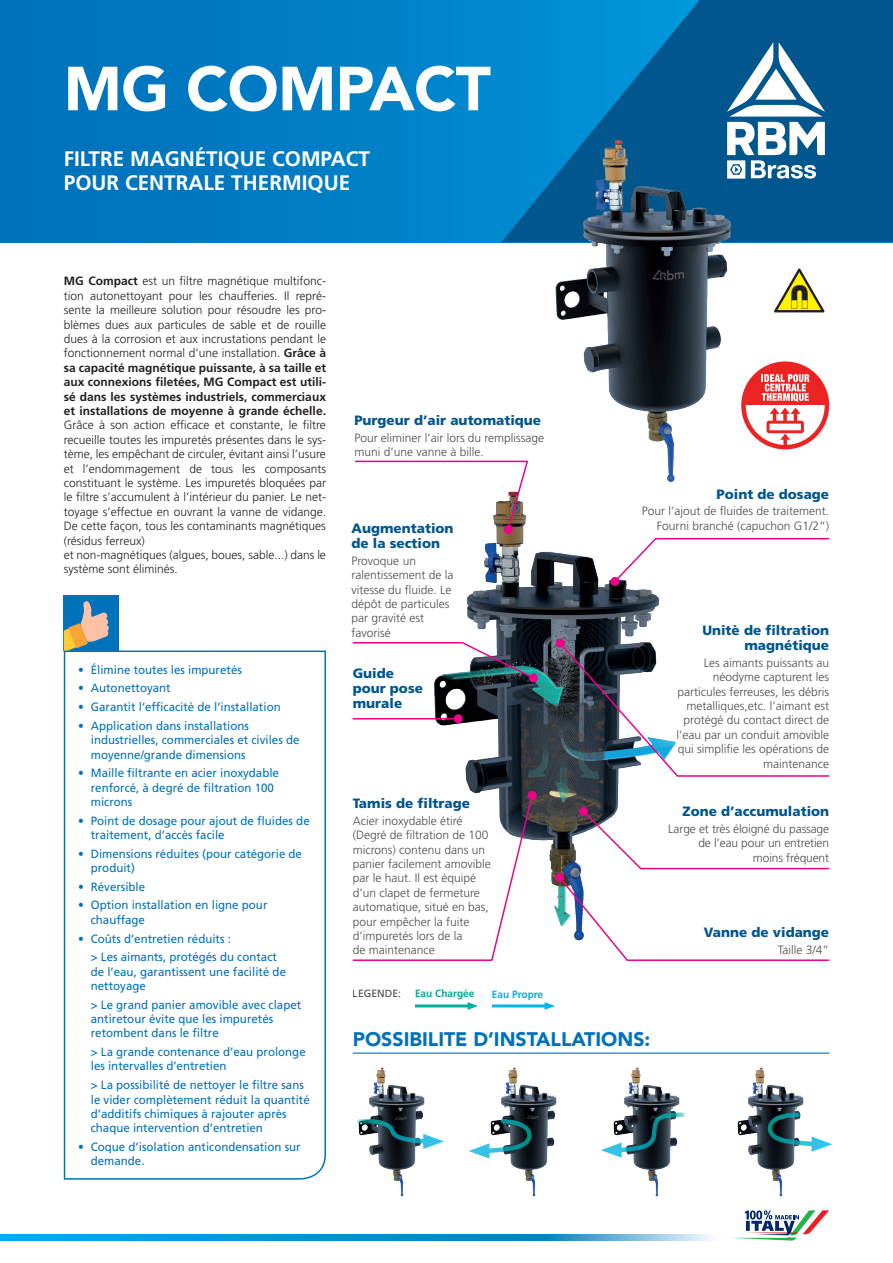
<style>
.page{position:relative;width:893px;height:1263px;background:#fff}
.page>*{position:absolute;margin:0;border:0;box-sizing:border-box;transform-origin:0 0}
.Titoli_pagine{font:900 61.5px "Avenir LT Pro";letter-spacing:-.01em;color:#fff}
.sottotitoli{font:700 21px "Frutiger LT Std";color:#fff}
.Titoletti_paragrafi{font:900 19.5px "Avenir LT Pro";color:#0072bc}
.titoli_diciture_imma{font:900 13.5px/15px "Frutiger LT Std";color:#01568d;text-align:right}
.Titoli_diciture_imma{font:900 13.5px/15px "Frutiger LT Std";color:#01568d}
.Testo_base_paragrafi{font:300 12px/14.4px "Frutiger LT Std";color:#231f20;text-align:justify}
.testo_elenchi_box_bl{font:12px/14.4px "Frutiger LT Std";color:#0072bc;scale:.96 1}
.diciture_specifiche{font:300 12px/14.4px "Frutiger LT Std";color:#4b4c4d}
.t1{font:700 10.5px "Frutiger LT Std";color:#00a895;scale:.96 1}
.t2{font:700 10.5px "Frutiger LT Std";color:#00aeef;scale:.96 1}
.t3{font:10.5px "Frutiger LT Std";color:#4b4c4d}
.s1{font-weight:700}
</style>
<div class="page">
<div style="left:0;top:0;width:893px;height:242px;background:linear-gradient(to bottom,#007bc3,#007bc3)"></div>
<svg style="left:501px;top:0;width:392px;height:242px;background:#006ca8"></svg>
<svg style="left:63px;top:650px;width:263px;height:530px"></svg>
<div style="left:64px;top:595px;width:55px;height:55px;background:#0072bc"></div>
<svg style="left:64px;top:601px;width:45px;height:49px"></svg>
<svg style="left:774px;top:268px;width:51px;height:44px"></svg>
<img style="left:406px;top:531px;width:254px;height:386px">
<img style="left:528px;top:128px;width:241px;height:354px">
<hr style="left:353px;top:1052px;width:476px;height:2px;background:#0072bc">
<img style="left:369px;top:1067px;width:56px;height:130px">
<svg style="left:357px;top:1117px;width:87px;height:32px"></svg>
<img style="left:624px;top:1067px;width:56px;height:130px">
<svg style="left:601px;top:1110px;width:84px;height:48px"></svg>
<img style="left:488px;top:1067px;width:69px;height:130px">
<svg style="left:469px;top:1117px;width:65px;height:41px"></svg>
<img style="left:737px;top:1067px;width:67px;height:130px">
<svg style="left:765px;top:1110px;width:67px;height:42px"></svg>
<svg style="left:613px;top:537px;width:217px;height:46px"></svg>
<div style="left:610px;top:577px;width:9px;height:9px;background:#ed028c;border-radius:50%"></div>
<svg style="left:558px;top:641px;width:272px;height:136px"></svg>
<div style="left:556px;top:639px;width:9px;height:9px;background:#ed028c;border-radius:50%"></div>
<svg style="left:579px;top:807px;width:9px;height:9px"></svg>
<svg style="left:558px;top:809px;width:272px;height:152px"></svg>
<div style="left:555px;top:873px;width:9px;height:9px;background:#ed028c;border-radius:50%"></div>
<svg style="left:352px;top:641px;width:183px;height:39px"></svg>
<div style="left:529px;top:673px;width:9px;height:9px;background:#ed028c;border-radius:50%"></div>
<svg style="left:352px;top:794px;width:182px;height:167px"></svg>
<div style="left:528px;top:791px;width:9px;height:9px;background:#ed028c;border-radius:50%"></div>
<hr style="left:353px;top:718px;width:105px;height:1px;background:#ed028c">
<div style="left:454px;top:714px;width:9px;height:9px;background:#ed028c;border-radius:50%"></div>
<svg style="left:355px;top:460px;width:174px;height:71px"></svg>
<div style="left:504px;top:525px;width:9px;height:9px;background:#ed028c;border-radius:50%"></div>
<hr style="left:415px;top:1004px;width:55px;height:3px;background:#00ae9c">
<svg style="left:468px;top:1002px;width:10px;height:8px"></svg>
<hr style="left:492px;top:1004px;width:55px;height:3px;background:#00b6f0">
<svg style="left:545px;top:1002px;width:10px;height:8px"></svg>
<svg style="left:0;top:1234px;width:712px;height:7px;background:#1c9edb"></svg>
<svg style="left:732px;top:1210px;width:97px;height:31px"></svg>
<svg style="left:727px;top:42px;width:98px;height:137px"></svg>
<svg style="left:743px;top:364px;width:84px;height:41px;fill:#ec2323"></svg>
<div style="left:741px;top:361px;width:88px;height:88px;border:5px solid #ec2323;border-radius:50%"></div>
<svg style="left:762px;top:374px;width:47px;height:28px"></svg>
<svg style="left:783px;top:440px;width:4px;height:7px"></svg>
<svg style="left:780px;top:433px;width:10px;height:7px"></svg>
<div style="left:766px;top:421px;width:38px;height:12px;border:3px solid #ec2323"></div>
<svg style="left:770px;top:408px;width:30px;height:13px"></svg>
<p class="Titoli_pagine" style="left:64px;top:52px;width:429px">MG COMPACT</p>
<p class="sottotitoli" style="left:64px;top:146px;width:308px">FILTRE MAGNÉTIQUE COMPACT</p>
<p class="sottotitoli" style="left:64px;top:170px;width:288px">POUR CENTRALE THERMIQUE</p>
<p class="Testo_base_paragrafi" style="left:64px;top:274px;width:264px"><span class="s1">MG Compact</span> est un filtre magnétique multifonc&shy;tion autonettoyant pour les chaufferies. Il repré&shy;sente la meilleure solution pour résoudre les pro&shy;blèmes dues aux particules de sable et de rouille dues à la corrosion et aux incrustations pendant le fonctionnement normal d’une installation. <span class="s1">Grâce à sa capacité magnétique puissante, à sa taille et aux connexions filetées, MG Compact est utili&shy;sé dans les systèmes industriels, commerciaux et installations de moyenne à grande échelle.<br></span>Grâce à son action efficace et constante, le filtre recueille toutes les impuretés présentes dans le sys&shy;tème, les empêchant de circuler, évitant ainsi l’usure et l’endommagement de tous les composants constituant le système. Les impuretés bloquées par le filtre s’accumulent à l’intérieur du panier. Le net&shy;toyage s’effectue en ouvrant la vanne de vidange.<br>De cette façon, tous les contaminants magnétiques (résidus ferreux)</p>
<p class="Testo_base_paragrafi" style="left:64px;top:548px;width:264px">et non-magnétiques (algues, boues, sable...) dans le système sont éliminés.</p>
<p class="testo_elenchi_box_bl" style="left:78px;top:662px;width:172px">• Élimine toutes les impuretés</p>
<p class="testo_elenchi_box_bl" style="left:78px;top:681px;width:98px">• Autonettoyant</p>
<p class="testo_elenchi_box_bl" style="left:78px;top:700px;width:213px">• Garantit l’efficacité de l’installation</p>
<p class="testo_elenchi_box_bl" style="left:91px;top:718px;width:219px;text-indent:-13px">• Application dans installations industrielles, commerciales et civiles de moyenne/grande dimensions</p>
<p class="testo_elenchi_box_bl" style="left:91px;top:766px;width:198px;text-indent:-13px">• Maille filtrante en acier inoxydable renforcé, à degré de filtration 100 microns</p>
<p class="testo_elenchi_box_bl" style="left:91px;top:813px;width:230px;text-indent:-13px">• Point de dosage pour ajout de fluides de traitement, d’accès facile</p>
<p class="testo_elenchi_box_bl" style="left:91px;top:846px;width:222px;text-indent:-13px">• Dimensions réduites (pour catégorie de produit)</p>
<p class="testo_elenchi_box_bl" style="left:78px;top:879px;width:71px">• Réversible</p>
<p class="testo_elenchi_box_bl" style="left:91px;top:898px;width:186px;text-indent:-13px">• Option installation en ligne pour chauffage</p>
<p class="testo_elenchi_box_bl" style="left:78px;top:931px;width:161px">• Coûts d’entretien réduits :</p>
<p class="testo_elenchi_box_bl" style="left:91px;top:950px;width:205px">&gt; Les aimants, protégés du contact de l’eau, garantissent une facilité de nettoyage</p>
<p class="testo_elenchi_box_bl" style="left:91px;top:997px;width:221px">&gt; Le grand panier amovible avec clapet antiretour évite que les impuretés retombent dans le filtre</p>
<p class="testo_elenchi_box_bl" style="left:91px;top:1045px;width:225px">&gt; La grande contenance d’eau prolonge les intervalles d’entretien</p>
<p class="testo_elenchi_box_bl" style="left:91px;top:1078px;width:230px">&gt; La possibilité de nettoyer le filtre sans le vider complètement réduit la quantité d’additifs chimiques à rajouter après chaque intervention d’entretien</p>
<p class="testo_elenchi_box_bl" style="left:91px;top:1140px;width:220px;text-indent:-13px">• Coque d’isolation anticondensation sur demande.</p>
<p class="Titoli_diciture_imma" style="left:354px;top:413px;width:188px">Purgeur d’air automatique</p>
<p class="diciture_specifiche" style="left:354px;top:430px;width:191px">Pour eliminer l’air lors du remplissage muni d’une vanne à bille.</p>
<p class="Titoli_diciture_imma" style="left:351px;top:521px;width:104px">Augmentation de la section</p>
<p class="diciture_specifiche" style="left:351px;top:553px;width:103px">Provoque un ralentissement de la vitesse du fluide. Le dépôt de particules par gravité est favorisé</p>
<p class="Titoli_diciture_imma" style="left:353px;top:666px;width:72px">Guide pour pose murale</p>
<p class="titoli_diciture_imma" style="left:353px;top:796px;width:119px">Tamis de filtrage</p>
<p class="diciture_specifiche" style="left:353px;top:813px;width:111px">Acier inoxydable étiré</p>
<p class="diciture_specifiche" style="left:353px;top:828px;width:139px">(Degré de filtration de 100 microns) contenu dans un panier facilement amovible par le haut. Il est équipé</p>
<p class="diciture_specifiche" style="left:353px;top:885px;width:138px">d’un clapet de fermeture automatique, situé en bas, pour empêcher la fuite d’impuretés lors de la</p>
<p class="diciture_specifiche" style="left:353px;top:943px;width:84px">de maintenance</p>
<p class="t3" style="left:353px;top:987px;width:50px">LEGENDE:</p>
<p class="t1" style="left:415px;top:987px;width:63px">Eau Chargée</p>
<p class="t2" style="left:492px;top:988px;width:55px">Eau Propre</p>
<p class="titoli_diciture_imma" style="left:717px;top:487px;width:114px">Point de dosage</p>
<p class="diciture_specifiche" style="left:642px;top:504px;width:189px;text-align:right">Pour l’ajout de fluides de traitement.<br>Fourni branché (capuchon G1/2“)</p>
<p class="titoli_diciture_imma" style="left:702px;top:623px;width:128px">Unitè de filtration magnétique</p>
<p class="diciture_specifiche" style="left:676px;top:656px;width:154px;text-align:right">Les aimants puissants au néodyme capturent les particules ferreuses, les débris metalliques,etc. l’aimant est protégé du contact direct de l’eau par un conduit amovible qui simplifie les opérations de maintenance</p>
<p class="titoli_diciture_imma" style="left:682px;top:804px;width:148px">Zone d’accumulation</p>
<p class="diciture_specifiche" style="left:668px;top:822px;width:162px;text-align:right">Large et très éloigné du passage de l’eau pour un entretien moins fréquent</p>
<p class="titoli_diciture_imma" style="left:704px;top:925px;width:127px">Vanne de vidange</p>
<p class="diciture_specifiche" style="left:778px;top:942px;width:53px">Taille 3/4”</p>
<p class="Titoletti_paragrafi" style="left:353px;top:1027px;width:299px">POSSIBILITE D’INSTALLATIONS:</p>
</div>
